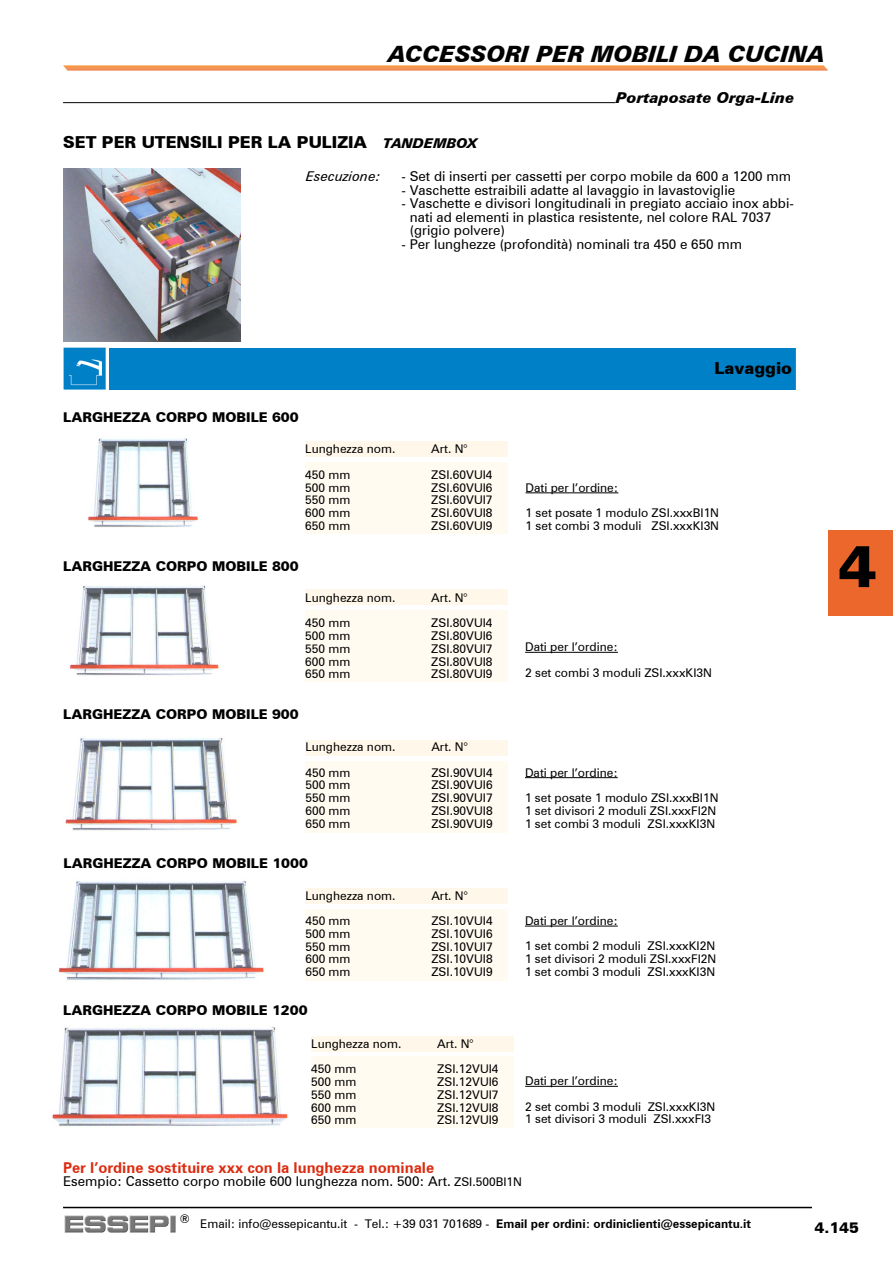
<style>
.page{position:relative;width:893px;height:1263px;background:#fff}
.page>*{position:absolute;margin:0;border:0;box-sizing:border-box;transform-origin:0 0}
.t1{font:900 58.65px "Zurich BT";color:#000}
.t2{font:italic 900 22.5px "Zurich BT";color:#000}
.t3{font:900 16.5px "Zurich BT";color:#000}
.t4{font:700 15px "Zurich BT";color:#db2c11}
.t5{font:italic 900 15px "Zurich BT";color:#000}
.t6{font:900 15px "Zurich BT";color:#000}
.t7{font:13.5px/13.5px "Zurich BT";color:#000}
.t8{font:900 13.5px "Zurich BT";color:#000}
.t9{font:italic 13.5px "Zurich BT";color:#000}
.t10{font:12px/25.5px "Zurich BT";color:#000}
.s1{font-style:italic;font-size:13.5px}
.s2{font-size:12px}
.s3{font-weight:700}
</style>
<div class="page">
<div style="left:828px;top:531px;width:65px;height:85px;background:#ec672c"></div>
<svg style="left:63px;top:65px;width:765px;height:6px;background:#f4a065"></svg>
<img style="left:64px;top:1215px;width:112px;height:18px">
<hr style="left:63px;top:1207px;width:749px;height:1px;background:#000">
<div style="left:305px;top:442px;width:203px;height:15px;background:#fff7e9"></div>
<div style="left:305px;top:462px;width:203px;height:72px;background:#fffbf1"></div>
<div style="left:305px;top:590px;width:203px;height:15px;background:#fff7e9"></div>
<div style="left:305px;top:610px;width:203px;height:72px;background:#fffbf1"></div>
<div style="left:305px;top:740px;width:202px;height:16px;background:#fff7e9"></div>
<div style="left:305px;top:761px;width:202px;height:71px;background:#fffbf1"></div>
<div style="left:305px;top:888px;width:202px;height:16px;background:#fff7e9"></div>
<div style="left:305px;top:909px;width:202px;height:71px;background:#fffbf1"></div>
<div style="left:312px;top:1036px;width:202px;height:16px;background:#fff7e9"></div>
<div style="left:312px;top:1057px;width:202px;height:71px;background:#fffbf1"></div>
<div style="left:109px;top:348px;width:686px;height:42px;background:#0080c7"></div>
<img style="left:63px;top:348px;width:42px;height:42px">
<img style="left:64px;top:168px;width:176px;height:173px">
<img style="left:88px;top:438px;width:111px;height:90px">
<img style="left:70px;top:585px;width:149px;height:91px">
<img style="left:65px;top:737px;width:173px;height:94px">
<img style="left:58px;top:881px;width:207px;height:99px">
<img style="left:52px;top:1027px;width:236px;height:100px">
<hr style="left:526px;top:492px;width:92px;height:1px;background:#000">
<hr style="left:525px;top:652px;width:93px;height:1px;background:#000">
<hr style="left:525px;top:1086px;width:93px;height:1px;background:#000">
<hr style="left:525px;top:777px;width:93px;height:1px;background:#000">
<hr style="left:525px;top:926px;width:93px;height:1px;background:#000">
<hr style="left:63px;top:102px;width:552px;height:1px;background:#000">
<h2 class="t2" style="left:388px;top:40px;width:438px">ACCESSORI PER MOBILI DA CUCINA</h2>
<h3 class="t3" style="left:63px;top:132px;width:416px">SET PER UTENSILI PER LA PULIZIA <span class="s1">TANDEMBOX</span></h3>
<p class="t5" style="left:616px;top:88px;width:180px">Portaposate Orga-Line</p>
<p class="t9" style="left:306px;top:168px;width:76px">Esecuzione:</p>
<p class="t7" style="left:401px;top:170px;width:391px">- Set di inserti per cassetti per corpo mobile da 600 a 1200 mm</p>
<p class="t7" style="left:401px;top:183px;width:335px">- Vaschette estraibili adatte al lavaggio in lavastoviglie</p>
<p class="t7" style="left:410px;top:197px;width:385px;text-indent:-9px">- Vaschette e divisori longitudinali in pregiato acciaio inox abbi&shy;nati ad elementi in plastica resistente, nel colore RAL 7037 (grigio polvere)</p>
<p class="t7" style="left:401px;top:237px;width:342px">- Per lunghezze (profondità) nominali tra 450 e 650 mm</p>
<p class="t8" style="left:63px;top:409px;width:237px">LARGHEZZA CORPO MOBILE 600</p>
<p class="t10" style="left:305px;top:436px;width:92px">Lunghezza nom.</p>
<p class="t10" style="left:431px;top:436px;width:38px">Art. N°</p>
<p class="t10" style="left:305px;top:462px;width:47px">450 mm</p>
<p class="t10" style="left:431px;top:462px;width:63px">ZSI.60VUI4</p>
<p class="t10" style="left:305px;top:474px;width:47px">500 mm</p>
<p class="t10" style="left:431px;top:474px;width:63px">ZSI.60VUI6</p>
<p class="t10" style="left:305px;top:487px;width:47px">550 mm</p>
<p class="t10" style="left:431px;top:487px;width:63px">ZSI.60VUI7</p>
<p class="t10" style="left:305px;top:500px;width:47px">600 mm</p>
<p class="t10" style="left:431px;top:500px;width:63px">ZSI.60VUI8</p>
<p class="t10" style="left:305px;top:513px;width:47px">650 mm</p>
<p class="t10" style="left:431px;top:513px;width:63px">ZSI.60VUI9</p>
<p class="t8" style="left:63px;top:558px;width:237px">LARGHEZZA CORPO MOBILE 800</p>
<p class="t10" style="left:305px;top:585px;width:92px">Lunghezza nom.</p>
<p class="t10" style="left:431px;top:585px;width:38px">Art. N°</p>
<p class="t10" style="left:305px;top:610px;width:47px">450 mm</p>
<p class="t10" style="left:431px;top:610px;width:63px">ZSI.80VUI4</p>
<p class="t10" style="left:305px;top:623px;width:47px">500 mm</p>
<p class="t10" style="left:431px;top:623px;width:63px">ZSI.80VUI6</p>
<p class="t10" style="left:305px;top:636px;width:47px">550 mm</p>
<p class="t10" style="left:431px;top:636px;width:63px">ZSI.80VUI7</p>
<p class="t10" style="left:305px;top:648px;width:47px">600 mm</p>
<p class="t10" style="left:431px;top:648px;width:63px">ZSI.80VUI8</p>
<p class="t10" style="left:305px;top:661px;width:47px">650 mm</p>
<p class="t10" style="left:431px;top:661px;width:63px">ZSI.80VUI9</p>
<p class="t8" style="left:63px;top:706px;width:237px">LARGHEZZA CORPO MOBILE 900</p>
<p class="t10" style="left:305px;top:734px;width:92px">Lunghezza nom.</p>
<p class="t10" style="left:431px;top:734px;width:38px">Art. N°</p>
<p class="t10" style="left:305px;top:759px;width:47px">450 mm</p>
<p class="t10" style="left:431px;top:759px;width:63px">ZSI.90VUI4</p>
<p class="t10" style="left:305px;top:772px;width:47px">500 mm</p>
<p class="t10" style="left:431px;top:772px;width:63px">ZSI.90VUI6</p>
<p class="t10" style="left:305px;top:785px;width:47px">550 mm</p>
<p class="t10" style="left:431px;top:785px;width:63px">ZSI.90VUI7</p>
<p class="t10" style="left:305px;top:798px;width:47px">600 mm</p>
<p class="t10" style="left:431px;top:798px;width:63px">ZSI.90VUI8</p>
<p class="t10" style="left:305px;top:810px;width:47px">650 mm</p>
<p class="t10" style="left:431px;top:810px;width:63px">ZSI.90VUI9</p>
<p class="t8" style="left:64px;top:855px;width:246px">LARGHEZZA CORPO MOBILE 1000</p>
<p class="t10" style="left:305px;top:882px;width:92px">Lunghezza nom.</p>
<p class="t10" style="left:431px;top:882px;width:38px">Art. N°</p>
<p class="t10" style="left:305px;top:908px;width:47px">450 mm</p>
<p class="t10" style="left:431px;top:908px;width:63px">ZSI.10VUI4</p>
<p class="t10" style="left:305px;top:921px;width:47px">500 mm</p>
<p class="t10" style="left:431px;top:921px;width:63px">ZSI.10VUI6</p>
<p class="t10" style="left:305px;top:933px;width:47px">550 mm</p>
<p class="t10" style="left:431px;top:933px;width:63px">ZSI.10VUI7</p>
<p class="t10" style="left:305px;top:946px;width:47px">600 mm</p>
<p class="t10" style="left:431px;top:946px;width:63px">ZSI.10VUI8</p>
<p class="t10" style="left:305px;top:959px;width:47px">650 mm</p>
<p class="t10" style="left:431px;top:959px;width:63px">ZSI.10VUI9</p>
<p class="t8" style="left:63px;top:1002px;width:246px">LARGHEZZA CORPO MOBILE 1200</p>
<p class="t10" style="left:311px;top:1031px;width:92px">Lunghezza nom.</p>
<p class="t10" style="left:437px;top:1031px;width:38px">Art. N°</p>
<p class="t10" style="left:311px;top:1056px;width:47px">450 mm</p>
<p class="t10" style="left:437px;top:1056px;width:63px">ZSI.12VUI4</p>
<p class="t10" style="left:311px;top:1069px;width:47px">500 mm</p>
<p class="t10" style="left:437px;top:1069px;width:63px">ZSI.12VUI6</p>
<p class="t10" style="left:311px;top:1082px;width:47px">550 mm</p>
<p class="t10" style="left:437px;top:1082px;width:63px">ZSI.12VUI7</p>
<p class="t10" style="left:311px;top:1094px;width:47px">600 mm</p>
<p class="t10" style="left:437px;top:1094px;width:63px">ZSI.12VUI8</p>
<p class="t10" style="left:311px;top:1107px;width:47px">650 mm</p>
<p class="t10" style="left:437px;top:1107px;width:63px">ZSI.12VUI9</p>
<h3 class="t3" style="left:715px;top:358px;width:79px">Lavaggio</h3>
<p class="t10" style="left:526px;top:475px;width:195px">Dati per l’ordine:<br>1 set posate 1 modulo ZSI.xxxBI1N</p>
<p class="t10" style="left:526px;top:513px;width:195px">1 set combi 3 moduli ZSI.xxxKI3N</p>
<p class="t10" style="left:525px;top:634px;width:188px">Dati per l’ordine:<br>2 set combi 3 moduli ZSI.xxxKI3N</p>
<p class="t10" style="left:525px;top:759px;width:195px">Dati per l’ordine:<br>1 set posate 1 modulo ZSI.xxxBI1N</p>
<p class="t10" style="left:525px;top:804px;width:193px;line-height:12.8px">1 set divisori 2 moduli ZSI.xxxFI2N<br>1 set combi 3 moduli ZSI.xxxKI3N</p>
<p class="t10" style="left:525px;top:908px;width:192px">Dati per l’ordine:<br>1 set combi 2 moduli ZSI.xxxKI2N</p>
<p class="t10" style="left:525px;top:952px;width:193px;line-height:12.8px">1 set divisori 2 moduli ZSI.xxxFI2N<br>1 set combi 3 moduli ZSI.xxxKI3N</p>
<p class="t10" style="left:525px;top:1068px;width:192px">Dati per l’ordine:<br>2 set combi 3 moduli ZSI.xxxKI3N</p>
<p class="t10" style="left:525px;top:1106px;width:187px">1 set divisori 3 moduli ZSI.xxxFI3</p>
<p class="t4" style="left:63px;top:1158px;width:373px">Per l’ordine sostituire xxx con la lunghezza nominale</p>
<p class="t7" style="left:63px;top:1175px;width:460px">Esempio: Cassetto corpo mobile 600 lunghezza nom. 500: Art. <span class="s2">ZSI.500BI1N</span></p>
<p class="t10" style="left:180px;top:1210px;width:573px">® Email: info@essepicantu.it - Tel.: +39 031 701689 - <span class="s3">Email per ordini: ordiniclienti@essepicantu.it</span></p>
<h1 class="t1" style="left:838px;top:531px;width:40px">4</h1>
<p class="t6" style="left:815px;top:1219px;width:46px">4.145</p>
</div>
